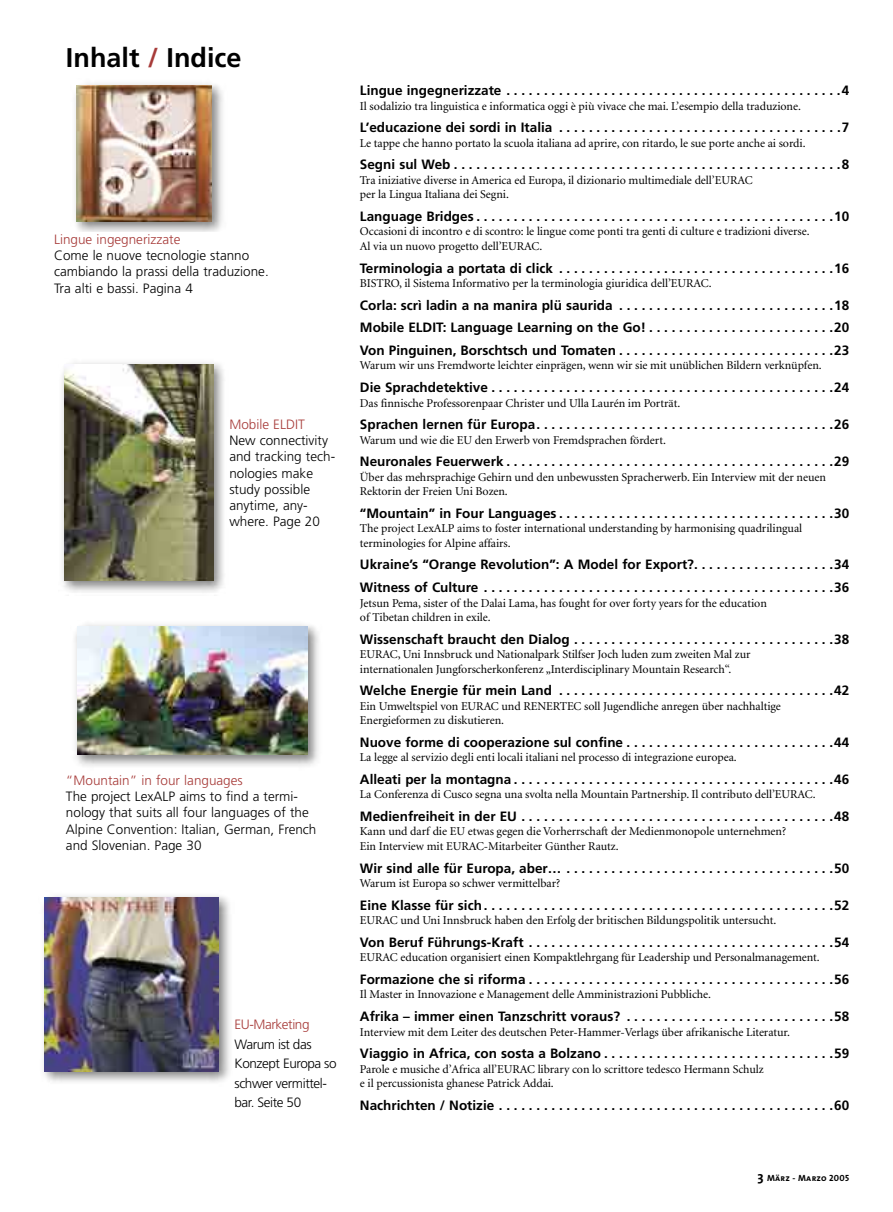
<style>
.page{position:relative;width:893px;height:1212px;background:#fff}
.page>*{position:absolute;margin:0;border:0;box-sizing:border-box;transform-origin:0 0}
.t1{font:700 27px "Frutiger";color:#000}
.t2{font:700 13.5px/22.6px "Frutiger";color:#000;text-align:justify}
.t3{font:300 13.5px/16.2px "Frutiger";color:#000}
.t4{font:300 13.5px "Frutiger";color:#a73b39}
.t5{font:300 13.5px/19.5px "Frutiger";letter-spacing:-.03em;color:#000}
.t6{font:300 13.5px "Frutiger";letter-spacing:-.03em;color:#a73b39}
.t7{font:12px/14.4px "Minion";letter-spacing:-.005em;color:#000}
.t8{font:9px "The Sans Bold Caps";letter-spacing:.025em;color:#000}
.s1{color:#a73b39}
.s2{font-family:"The Sans";font-weight:700;font-size:13.5px}
</style>
<div class="page">
<div style="left:70px;top:79px;width:157px;height:157px;background:#000;opacity:.5"></div>
<img style="left:77px;top:85px;width:134px;height:136px">
<div style="left:53px;top:232px;width:223px;height:62px;background:#fff"></div>
<div style="left:71px;top:620px;width:252px;height:150px;background:#000;opacity:.5"></div>
<img style="left:77px;top:626px;width:230px;height:128px">
<div style="left:38px;top:891px;width:196px;height:196px;background:#000;opacity:.5"></div>
<img style="left:44px;top:897px;width:174px;height:174px">
<div style="left:233px;top:1009px;width:110px;height:100px;background:#fff"></div>
<div style="left:58px;top:358px;width:171px;height:237px;background:#000;opacity:.5"></div>
<img style="left:64px;top:364px;width:149px;height:216px">
<div style="left:228px;top:417px;width:111px;height:111px;background:#fff"></div>
<h1 class="t1" style="left:66px;top:42px;width:177px">Inhalt <span class="s1">/</span> Indice</h1>
<p class="t4" style="left:54px;top:231px;width:128px">Lingue ingegnerizzate</p>
<p class="t3" style="left:54px;top:247px;width:216px">Come le nuove tecnologie stanno cambiando la prassi della traduzione.<br>Tra alti e bassi. Pagina 4</p>
<p class="t4" style="left:229px;top:416px;width:77px">Mobile ELDIT</p>
<p class="t3" style="left:229px;top:432px;width:107px">New connectivity and tracking tech&shy;nologies make study possible anytime, any&shy;where. Page 20</p>
<p class="t4" style="left:66px;top:772px;width:178px">“Mountain” in four languages</p>
<p class="t3" style="left:66px;top:788px;width:252px">The project LexALP aims to find a termi&shy;nology that suits all four languages of the Alpine Convention: Italian, German, French and Slovenian. Page 30</p>
<p class="t6" style="left:234px;top:1017px;width:77px">EU-Marketing</p>
<p class="t5" style="left:234px;top:1034px;width:104px">Warum ist das<br>Konzept Europa so schwer vermittel&shy;bar. Seite 50</p>
<p class="t2" style="left:360px;top:79px;width:490px">Lingue ingegnerizzate . . . . . . . . . . . . . . . . . . . . . . . . . . . . . . . . . . . . . . . . . . . . .4</p>
<p class="t7" style="left:360px;top:99px;width:442px">Il sodalizio tra linguistica e informatica oggi è più vivace che mai. L’esempio della traduzione.</p>
<p class="t2" style="left:360px;top:116px;width:490px">L’educazione dei sordi in Italia . . . . . . . . . . . . . . . . . . . . . . . . . . . . . . . . . . . . . .7</p>
<p class="t7" style="left:360px;top:136px;width:447px">Le tappe che hanno portato la scuola italiana ad aprire, con ritardo, le sue porte anche ai sordi.</p>
<p class="t2" style="left:360px;top:153px;width:490px">Segni sul Web . . . . . . . . . . . . . . . . . . . . . . . . . . . . . . . . . . . . . . . . . . . . . . . . . . . .8</p>
<p class="t7" style="left:360px;top:173px;width:394px">Tra iniziative diverse in America ed Europa, il dizionario multimediale dell’EURAC per la Lingua Italiana dei Segni.</p>
<p class="t2" style="left:360px;top:205px;width:490px">Language Bridges . . . . . . . . . . . . . . . . . . . . . . . . . . . . . . . . . . . . . . . . . . . . . . . .10</p>
<p class="t7" style="left:360px;top:225px;width:451px">Occasioni di incontro e di scontro: le lingue come ponti tra genti di culture e tradizioni diverse.<br>Al via un nuovo progetto dell’EURAC.</p>
<p class="t2" style="left:360px;top:257px;width:490px">Terminologia a portata di click . . . . . . . . . . . . . . . . . . . . . . . . . . . . . . . . . . . . .16</p>
<p class="t7" style="left:360px;top:276px;width:353px">BISTRO, il Sistema Informativo per la terminologia giuridica dell’EURAC.</p>
<p class="t2" style="left:360px;top:294px;width:490px">Corla: scrì ladin a na manira plü saurida . . . . . . . . . . . . . . . . . . . . . . . . . . . . .18<br>Mobile ELDIT: Language Learning on the Go! . . . . . . . . . . . . . . . . . . . . . . . . .20<br>Von Pinguinen, Borschtsch und Tomaten . . . . . . . . . . . . . . . . . . . . . . . . . . . . .23</p>
<p class="t7" style="left:360px;top:359px;width:463px">Warum wir uns Fremdworte leichter einprägen, wenn wir sie mit unüblichen Bildern verknüpfen.</p>
<p class="t2" style="left:360px;top:376px;width:490px">Die Sprachdetektive . . . . . . . . . . . . . . . . . . . . . . . . . . . . . . . . . . . . . . . . . . . . . .24</p>
<p class="t7" style="left:360px;top:396px;width:322px">Das finnische Professorenpaar Christer und Ulla Laurén im Porträt.</p>
<p class="t2" style="left:360px;top:413px;width:490px">Sprachen lernen für Europa. . . . . . . . . . . . . . . . . . . . . . . . . . . . . . . . . . . . . . . .26</p>
<p class="t7" style="left:360px;top:433px;width:307px">Warum und wie die EU den Erwerb von Fremdsprachen fördert.</p>
<p class="t2" style="left:360px;top:450px;width:490px">Neuronales Feuerwerk . . . . . . . . . . . . . . . . . . . . . . . . . . . . . . . . . . . . . . . . . . . .29</p>
<p class="t7" style="left:360px;top:470px;width:467px">Über das mehrsprachige Gehirn und den unbewussten Spracherwerb. Ein Interview mit der neuen<br>Rektorin der Freien Uni Bozen.</p>
<p class="t2" style="left:360px;top:502px;width:490px">“Mountain” in Four Languages . . . . . . . . . . . . . . . . . . . . . . . . . . . . . . . . . . . . .30</p>
<p class="t7" style="left:360px;top:522px;width:443px">The project LexALP aims to foster international understanding by harmonising quadrilingual terminologies for Alpine affairs.</p>
<p class="t2" style="left:360px;top:553px;width:490px">Ukraine’s “Orange Revolution”: A Model for Export?. . . . . . . . . . . . . . . . . . .34<br>Witness of Culture . . . . . . . . . . . . . . . . . . . . . . . . . . . . . . . . . . . . . . . . . . . . . . .36</p>
<p class="t7" style="left:360px;top:596px;width:408px">Jetsun Pema, sister of the Dalai Lama, has fought for over forty years for the education of Tibetan children in exile.</p>
<p class="t2" style="left:360px;top:628px;width:490px">Wissenschaft braucht den Dialog . . . . . . . . . . . . . . . . . . . . . . . . . . . . . . . . . . .38</p>
<p class="t7" style="left:360px;top:647px;width:392px">EURAC, Uni Innsbruck und Nationalpark Stilfser Joch luden zum zweiten Mal zur internationalen Jungforscherkonferenz „Interdisciplinary Mountain Research“.</p>
<p class="t2" style="left:360px;top:679px;width:490px">Welche Energie für mein Land . . . . . . . . . . . . . . . . . . . . . . . . . . . . . . . . . . . . .42</p>
<p class="t7" style="left:360px;top:699px;width:422px">Ein Umweltspiel von EURAC und RENERTEC soll Jugendliche anregen über nachhaltige<br>Energieformen zu diskutieren.</p>
<p class="t2" style="left:360px;top:731px;width:490px">Nuove forme di cooperazione sul confine . . . . . . . . . . . . . . . . . . . . . . . . . . . .44</p>
<p class="t7" style="left:360px;top:751px;width:378px">La legge al servizio degli enti locali italiani nel processo di integrazione europea.</p>
<p class="t2" style="left:360px;top:768px;width:490px">Alleati per la montagna . . . . . . . . . . . . . . . . . . . . . . . . . . . . . . . . . . . . . . . . . . .46</p>
<p class="t7" style="left:360px;top:788px;width:457px">La Conferenza di Cusco segna una svolta nella Mountain Partnership. Il contributo dell’EURAC.</p>
<p class="t2" style="left:360px;top:805px;width:490px">Medienfreiheit in der EU . . . . . . . . . . . . . . . . . . . . . . . . . . . . . . . . . . . . . . . . . .48</p>
<p class="t7" style="left:360px;top:825px;width:427px">Kann und darf die EU etwas gegen die Vorherrschaft der Medienmonopole unternehmen?<br>Ein Interview mit EURAC-Mitarbeiter Günther Rautz.</p>
<p class="t2" style="left:360px;top:857px;width:490px">Wir sind alle für Europa, aber… . . . . . . . . . . . . . . . . . . . . . . . . . . . . . . . . . . . .50</p>
<p class="t7" style="left:360px;top:876px;width:202px">Warum ist Europa so schwer vermittelbar?</p>
<p class="t2" style="left:360px;top:894px;width:490px">Eine Klasse für sich. . . . . . . . . . . . . . . . . . . . . . . . . . . . . . . . . . . . . . . . . . . . . . .52</p>
<p class="t7" style="left:360px;top:913px;width:418px">EURAC und Uni Innsbruck haben den Erfolg der britischen Bildungspolitik untersucht.</p>
<p class="t2" style="left:360px;top:931px;width:490px">Von Beruf Führungs-Kraft . . . . . . . . . . . . . . . . . . . . . . . . . . . . . . . . . . . . . . . . .54</p>
<p class="t7" style="left:360px;top:951px;width:461px">EURAC education organisiert einen Kompaktlehrgang für Leadership und Personalmanagement.</p>
<p class="t2" style="left:360px;top:968px;width:490px">Formazione che si riforma . . . . . . . . . . . . . . . . . . . . . . . . . . . . . . . . . . . . . . . . .56</p>
<p class="t7" style="left:360px;top:988px;width:352px">Il Master in Innovazione e Management delle Amministrazioni Pubbliche.</p>
<p class="t2" style="left:360px;top:1005px;width:490px">Afrika – immer einen Tanzschritt voraus? . . . . . . . . . . . . . . . . . . . . . . . . . . . .58</p>
<p class="t7" style="left:360px;top:1025px;width:431px">Interview mit dem Leiter des deutschen Peter-Hammer-Verlags über afrikanische Literatur.</p>
<p class="t2" style="left:360px;top:1042px;width:490px">Viaggio in Africa, con sosta a Bolzano . . . . . . . . . . . . . . . . . . . . . . . . . . . . . . .59</p>
<p class="t7" style="left:360px;top:1062px;width:405px">Parole e musiche d’Africa all’EURAC library con lo scrittore tedesco Hermann Schulz e il percussionista ghanese Patrick Addai.</p>
<p class="t2" style="left:360px;top:1094px;width:490px">Nachrichten / Notizie . . . . . . . . . . . . . . . . . . . . . . . . . . . . . . . . . . . . . . . . . . . . .60</p>
<p class="t8" style="left:757px;top:1170px;width:93px"><span class="s2">3</span> März - Marzo 2005</p>
</div>
